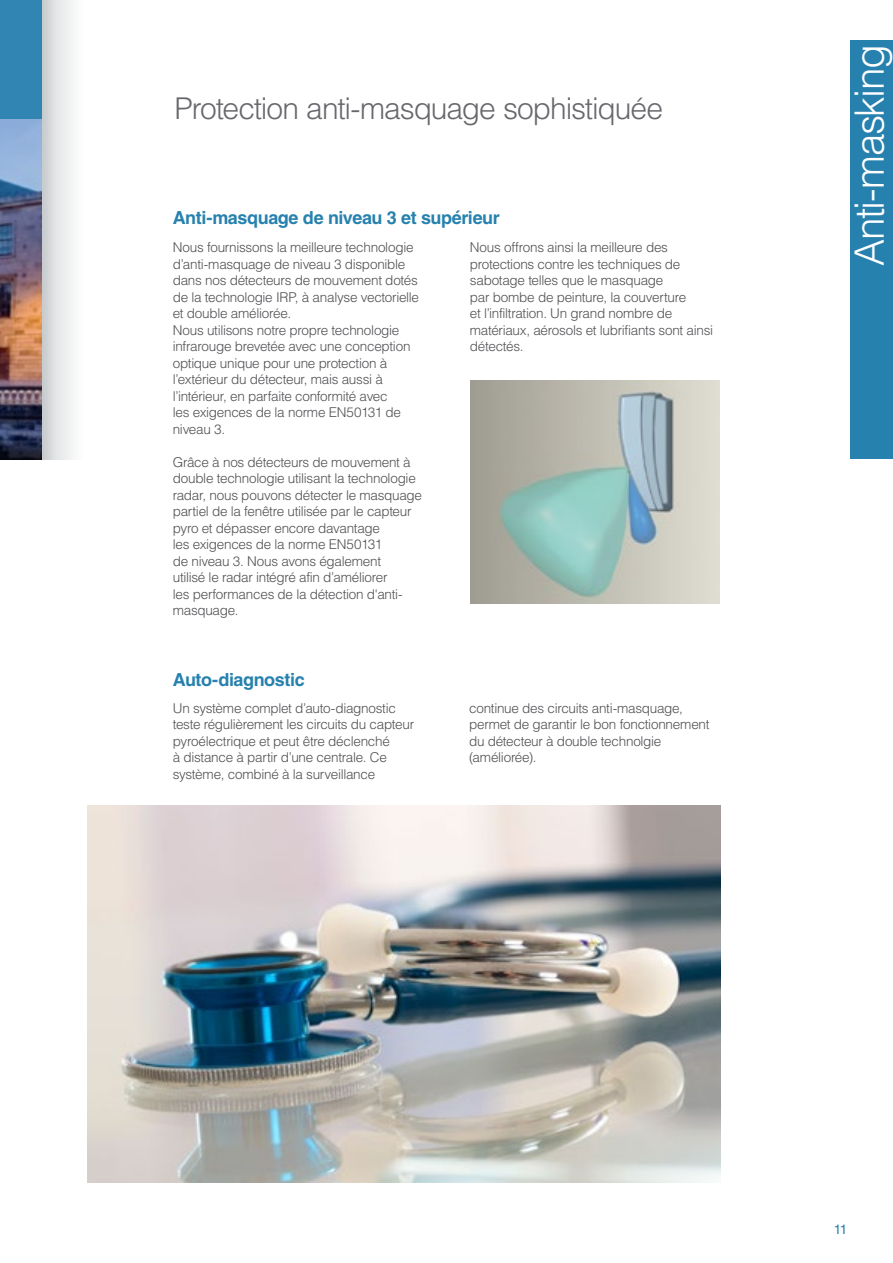
<style>
.page{position:relative;width:893px;height:1263px;background:#fff}
.page>*{position:absolute;margin:0;border:0;box-sizing:border-box;transform-origin:0 0}
.t1{font:300 40.5px "Helvetica LT Std";letter-spacing:-.04em;color:#fff}
.t2{font:300 30px "Helvetica LT Std";letter-spacing:-.035em;color:#68676c}
.t3{font:700 18px "Helvetica LT Std";letter-spacing:-.025em;color:#2781ae}
.t4{font:300 13.5px/16.5px "Helvetica LT Std";letter-spacing:-.02em;color:#504f53}
.t5{font:13.5px "Helvetica LT Std";color:#2781ae}
</style>
<div class="page">
<img style="left:88px;top:805px;width:633px;height:377px">
<img style="left:0;top:119px;width:43px;height:340px">
<img style="left:471px;top:381px;width:248px;height:222px">
<div style="left:850px;top:40px;width:43px;height:419px;background:#2781ae"></div>
<div style="left:0;top:0;width:43px;height:119px;background:#3185b2"></div>
<div style="left:60px;top:0;width:13px;height:459px;background:#eef0f0"></div>
<div style="left:43px;top:0;width:17px;height:459px;background:linear-gradient(to bottom,#d9dcdd,#d9dcdd)"></div>
<h2 class="t2" style="left:174px;top:90px;width:490px">Protection anti-masquage sophistiquée</h2>
<h3 class="t3" style="left:173px;top:207px;width:329px">Anti-masquage de niveau 3 et supérieur</h3>
<p class="t4" style="left:173px;top:239px;width:248px">Nous fournissons la meilleure technologie d’anti-masquage de niveau 3 disponible dans nos détecteurs de mouvement dotés de la technologie IRP, à analyse vectorielle et double améliorée.<br>Nous utilisons notre propre technologie infrarouge brevetée avec une conception optique unique pour une protection à l’extérieur du détecteur, mais aussi à l’intérieur, en parfaite conformité avec<br>les exigences de la norme EN50131 de niveau 3.</p>
<p class="t4" style="left:173px;top:453px;width:251px">Grâce à nos détecteurs de mouvement à double technologie utilisant la technologie radar, nous pouvons détecter le masquage partiel de la fenêtre utilisée par le capteur pyro et dépasser encore davantage<br>les exigences de la norme EN50131<br>de niveau 3. Nous avons également<br>utilisé le radar intégré afin d’améliorer<br>les performances de la détection d'anti&shy;masquage.</p>
<h3 class="t3" style="left:173px;top:669px;width:134px">Auto-diagnostic</h3>
<p class="t4" style="left:470px;top:239px;width:245px">Nous offrons ainsi la meilleure des protections contre les techniques de sabotage telles que le masquage<br>par bombe de peinture, la couverture<br>et l’infiltration. Un grand nombre de matériaux, aérosols et lubrifiants sont ainsi détectés.</p>
<p class="t4" style="left:173px;top:699px;width:243px">Un système complet d’auto-diagnostic teste régulièrement les circuits du capteur pyroélectrique et peut être déclenché<br>à distance à partir d’une centrale. Ce système, combiné à la surveillance</p>
<p class="t4" style="left:469px;top:699px;width:242px">continue des circuits anti-masquage, permet de garantir le bon fonctionnement du détecteur à double technolgie (améliorée).</p>
<h1 class="t1" style="left:844px;top:266px;width:223px;rotate:-90deg">Anti-masking</h1>
<p class="t5" style="left:834px;top:1222px;width:15px">11</p>
</div>
